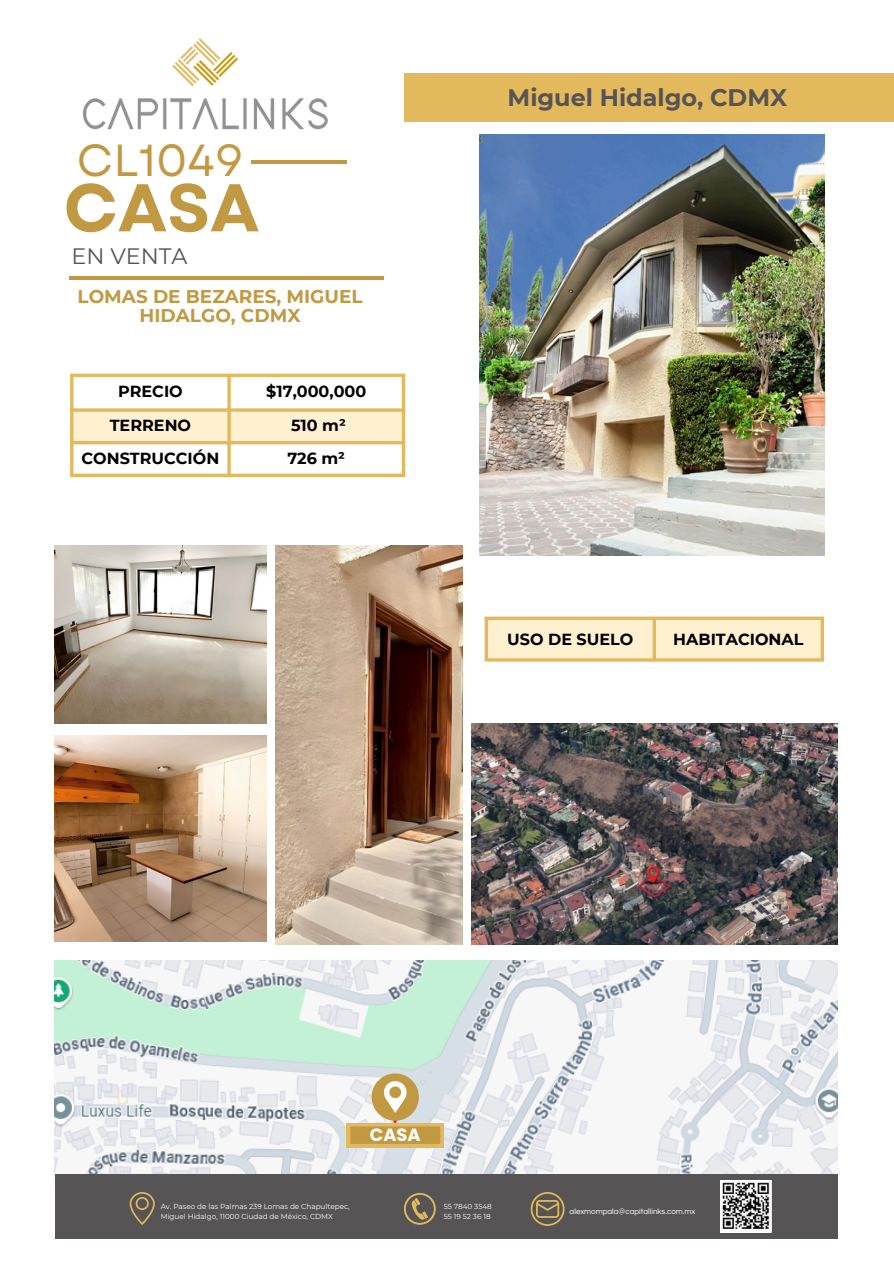
<style>
.page{position:relative;width:894px;height:1264px;background:#fff}
.page>*{position:absolute;margin:0;border:0;box-sizing:border-box;transform-origin:0 0}
.t1{font:700 67.2px "Garet";color:#c29943}
.t2{font:44.85px "Garet";color:#c29943}
.t3{font:700 23.85px "Montserrat";color:#565454}
.t4{font:22.2px "Montserrat";color:#565454}
.t5{font:700 18.45px/19.2px "Montserrat";color:#c29943;text-align:center}
.t6{font:700 17.7px "Poppins";color:#fff}
.t7{font:700 16.05px "Montserrat";color:#000}
.t8{font:7.95px "Questrial";color:#fff}
.t9{font:7.2px/9.8px "Montserrat";color:#fff}
</style>
<div class="page">
<img style="left:55px;top:960px;width:782px;height:214px">
<div style="left:55px;top:1174px;width:782px;height:64px;background:#565454"></div>
<img style="left:720px;top:1180px;width:50px;height:52px">
<hr style="left:251px;top:160px;width:96px;height:3px;background:#c29943">
<img style="left:82px;top:38px;width:246px;height:92px">
<hr style="left:69px;top:277px;width:314px;height:3px;background:#c29943">
<svg style="left:73px;top:412px;width:328px;height:61px"></svg>
<hr style="left:70px;top:377px;width:3px;height:96px;background:#e3b95e">
<svg style="left:227px;top:377px;width:4px;height:96px"></svg>
<svg style="left:401px;top:377px;width:4px;height:96px"></svg>
<svg style="left:70px;top:373px;width:335px;height:4px"></svg>
<svg style="left:73px;top:408px;width:332px;height:4px"></svg>
<hr style="left:70px;top:441px;width:335px;height:3px;background:#e3b95e">
<svg style="left:70px;top:473px;width:335px;height:4px"></svg>
<div style="left:404px;top:73px;width:489px;height:49px;background:#e3b95e"></div>
<img style="left:276px;top:546px;width:186px;height:398px">
<div style="left:488px;top:620px;width:332px;height:38px;background:#fff0cf"></div>
<svg style="left:484px;top:620px;width:4px;height:38px"></svg>
<hr style="left:652px;top:620px;width:3px;height:38px;background:#e3b95e">
<hr style="left:820px;top:620px;width:3px;height:38px;background:#e3b95e">
<svg style="left:484px;top:616px;width:339px;height:4px"></svg>
<hr style="left:484px;top:658px;width:339px;height:3px;background:#e3b95e">
<svg style="left:130px;top:1192px;width:24px;height:32px"></svg>
<svg style="left:404px;top:1193px;width:31px;height:31px"></svg>
<svg style="left:530px;top:1192px;width:34px;height:33px"></svg>
<img style="left:479px;top:134px;width:345px;height:421px">
<img style="left:55px;top:546px;width:211px;height:177px">
<img style="left:55px;top:735px;width:211px;height:206px">
<svg style="left:347px;top:1073px;width:96px;height:74px"></svg>
<img style="left:471px;top:723px;width:366px;height:221px">
<h5 class="t2" style="left:77px;top:128px;width:168px">CL1049</h5>
<p class="t1" style="left:64px;top:159px;width:197px">CASA</p>
<p class="t4" style="left:71px;top:243px;width:117px">EN VENTA</p>
<p class="t5" style="left:77px;top:287px;width:286px">LOMAS DE BEZARES, MIGUEL<br>HIDALGO, CDMX</p>
<p class="t7" style="left:118px;top:381px;width:66px">PRECIO</p>
<h1 class="t7" style="left:266px;top:381px;width:101px">$17,000,000</h1>
<h3 class="t7" style="left:110px;top:415px;width:83px">TERRENO</h3>
<h5 class="t7" style="left:291px;top:415px;width:56px">510 m²</h5>
<p class="t7" style="left:81px;top:448px;width:139px">CONSTRUCCIÓN</p>
<p class="t7" style="left:287px;top:448px;width:59px">726 m²</p>
<p class="t3" style="left:507px;top:82px;width:281px">Miguel Hidalgo, CDMX</p>
<p class="t7" style="left:507px;top:629px;width:128px">USO DE SUELO</p>
<p class="t7" style="left:673px;top:629px;width:132px">HABITACIONAL</p>
<p class="t6" style="left:370px;top:1122px;width:52px">CASA</p>
<p class="t9" style="left:161px;top:1201px;width:190px">Av. Paseo de las Palmas 239 Lomas de Chapultepec,<br>Miguel Hidalgo, 11000 Ciudad de México, CDMX</p>
<p class="t9" style="left:443px;top:1201px;width:50px">55 7840 3548</p>
<p class="t9" style="left:443px;top:1211px;width:48px">55 19 52 36 18</p>
<p class="t8" style="left:569px;top:1207px;width:127px">alexmompala@capitallinks.com.mx</p>
</div>
